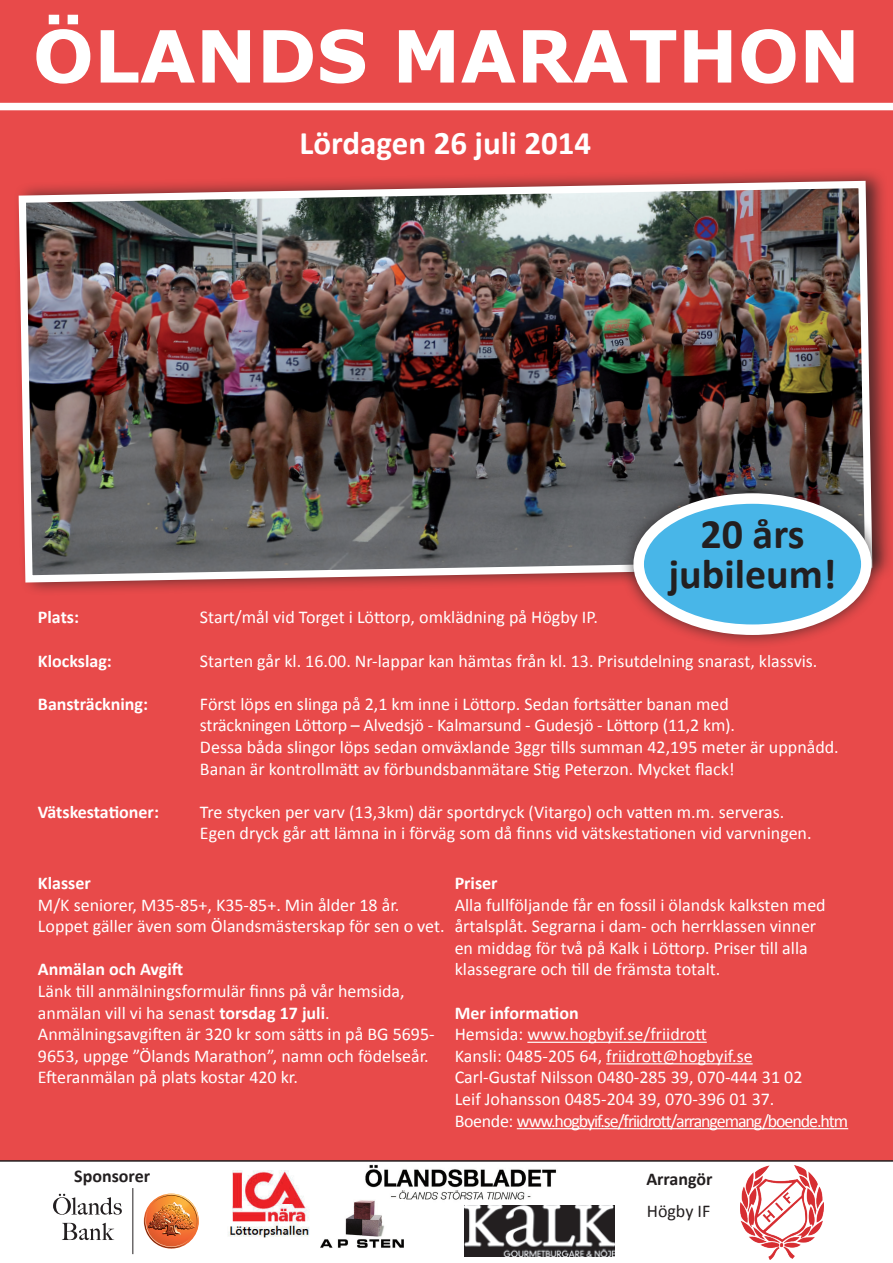
<style>
.page{position:relative;width:893px;height:1263px;background:#fff}
.page>*{position:absolute;margin:0;border:0;box-sizing:border-box;transform-origin:0 0}
.t1{font:700 72px "Verdana";color:#fff}
.t2{font:700 42px/40.5px "Calibri";color:#231f20;text-align:center}
.t3{font:700 33px "Calibri";color:#fff}
.t4{font:18px/21.6px "Calibri";color:#fff}
.t5{font:700 18px "Calibri";color:#fff}
.t6{font:700 18px "Calibri";color:#231f20}
.t7{font:18px "Calibri";color:#231f20}
.s1{font-weight:700}
</style>
<div class="page">
<div style="left:0;top:0;width:893px;height:1161px;background:#e84a4a"></div>
<hr style="left:527px;top:1042px;width:180px;height:1px;background:#fff">
<hr style="left:606px;top:1063px;width:147px;height:1px;background:#fff">
<hr style="left:517px;top:1128px;width:331px;height:1px;background:#fff">
<div style="left:12px;top:166px;width:881px;height:429px;background:#231f20;opacity:.75"></div>
<img style="left:15px;top:177px;width:861px;height:409px">
<hr style="left:0;top:1160px;width:893px;height:2px;background:#231f20">
<hr style="left:133px;top:1188px;width:1px;height:66px;background:#231f20">
<svg style="left:53px;top:1194px;width:69px;height:21px"></svg>
<svg style="left:62px;top:1223px;width:52px;height:17px"></svg>
<img style="left:144px;top:1193px;width:55px;height:56px">
<img style="left:365px;top:1164px;width:192px;height:36px">
<img style="left:321px;top:1199px;width:83px;height:49px">
<div style="left:0;top:103px;width:893px;height:7px;background:#fff"></div>
<div style="left:619px;top:478px;width:265px;height:170px;background:#231f20;opacity:.75"></div>
<div style="left:639px;top:498px;width:227px;height:132px;background:#48b6e8;border-radius:50%"></div>
<div style="left:633px;top:493px;width:239px;height:142px;border:10px solid #fff;border-radius:50%"></div>
<img style="left:464px;top:1205px;width:150px;height:51px">
<img style="left:740px;top:1165px;width:83px;height:94px">
<img style="left:228px;top:1170px;width:82px;height:68px">
<h1 class="t1" style="left:33px;top:10px;width:829px">ÖLANDS MARATHON</h1>
<h3 class="t3" style="left:300px;top:122px;width:293px">Lördagen 26 juli 2014</h3>
<h2 class="t2" style="left:668px;top:511px;width:169px">20 års jubileum!</h2>
<p class="t5" style="left:38px;top:606px;width:43px">Plats:</p>
<p class="t4" style="left:200px;top:606px;width:400px">Start/mål vid Torget i Löttorp, omklädning på Högby IP.</p>
<p class="t5" style="left:38px;top:649px;width:75px">Klockslag:</p>
<p class="t4" style="left:200px;top:649px;width:619px">Starten går kl. 16.00. Nr-lappar kan hämtas från kl. 13. Prisutdelning snarast, klassvis.</p>
<p class="t5" style="left:38px;top:693px;width:112px">Bansträckning:</p>
<p class="t4" style="left:200px;top:692px;width:640px">Först löps en slinga på 2,1 km inne i Löttorp. Sedan fortsätter banan med<br>sträckningen Löttorp – Alvedsjö - Kalmarsund - Gudesjö - Löttorp (11,2 km).<br>Dessa båda slingor löps sedan omväxlande 3ggr tills summan 42,195 meter är uppnådd.<br>Banan är kontrollmätt av förbundsbanmätare Stig Peterzon. Mycket flack!</p>
<p class="t5" style="left:38px;top:801px;width:123px">Vätskestationer:</p>
<p class="t4" style="left:200px;top:800px;width:613px">Tre stycken per varv (13,3km) där sportdryck (Vitargo) och vatten m.m. serveras.<br>Egen dryck går att lämna in i förväg som då finns vid vätskestationen vid varvningen.</p>
<p class="t5" style="left:38px;top:872px;width:54px">Klasser</p>
<p class="t4" style="left:38px;top:893px;width:408px">M/K seniorer, M35-85+, K35-85+. Min ålder 18 år.<br>Loppet gäller även som Ölandsmästerskap för sen o vet.</p>
<p class="t5" style="left:38px;top:958px;width:147px">Anmälan och Avgift</p>
<p class="t4" style="left:38px;top:979px;width:398px">Länk till anmälningsformulär finns på vår hemsida, anmälan vill vi ha senast <span class="s1">torsdag 17 juli</span>.<br>Anmälningsavgiften är 320 kr som sätts in på BG 5695- 9653, uppge ”Ölands Marathon”, namn och födelseår.<br>Efteranmälan på plats kostar 420 kr.</p>
<p class="t5" style="left:455px;top:872px;width:45px">Priser</p>
<p class="t4" style="left:455px;top:893px;width:373px">Alla fullföljande får en fossil i ölandsk kalksten med årtalsplåt. Segrarna i dam- och herrklassen vinner en middag för två på Kalk i Löttorp. Priser till alla klassegrare och till de främsta totalt.</p>
<p class="t5" style="left:455px;top:1001px;width:125px">Mer information</p>
<p class="t4" style="left:455px;top:1022px;width:395px">Hemsida: www.hogbyif.se/friidrott<br>Kansli: 0485-205 64, friidrott@hogbyif.se<br>Carl-Gustaf Nilsson 0480-285 39, 070-444 31 02<br>Leif Johansson 0485-204 39, 070-396 01 37.<br>Boende: www.hogbyif.se/friidrott/arrangemang/boende.htm</p>
<p class="t6" style="left:74px;top:1165px;width:77px">Sponsorer</p>
<p class="t6" style="left:646px;top:1168px;width:68px">Arrangör</p>
<p class="t7" style="left:647px;top:1200px;width:65px">Högby IF</p>
</div>
